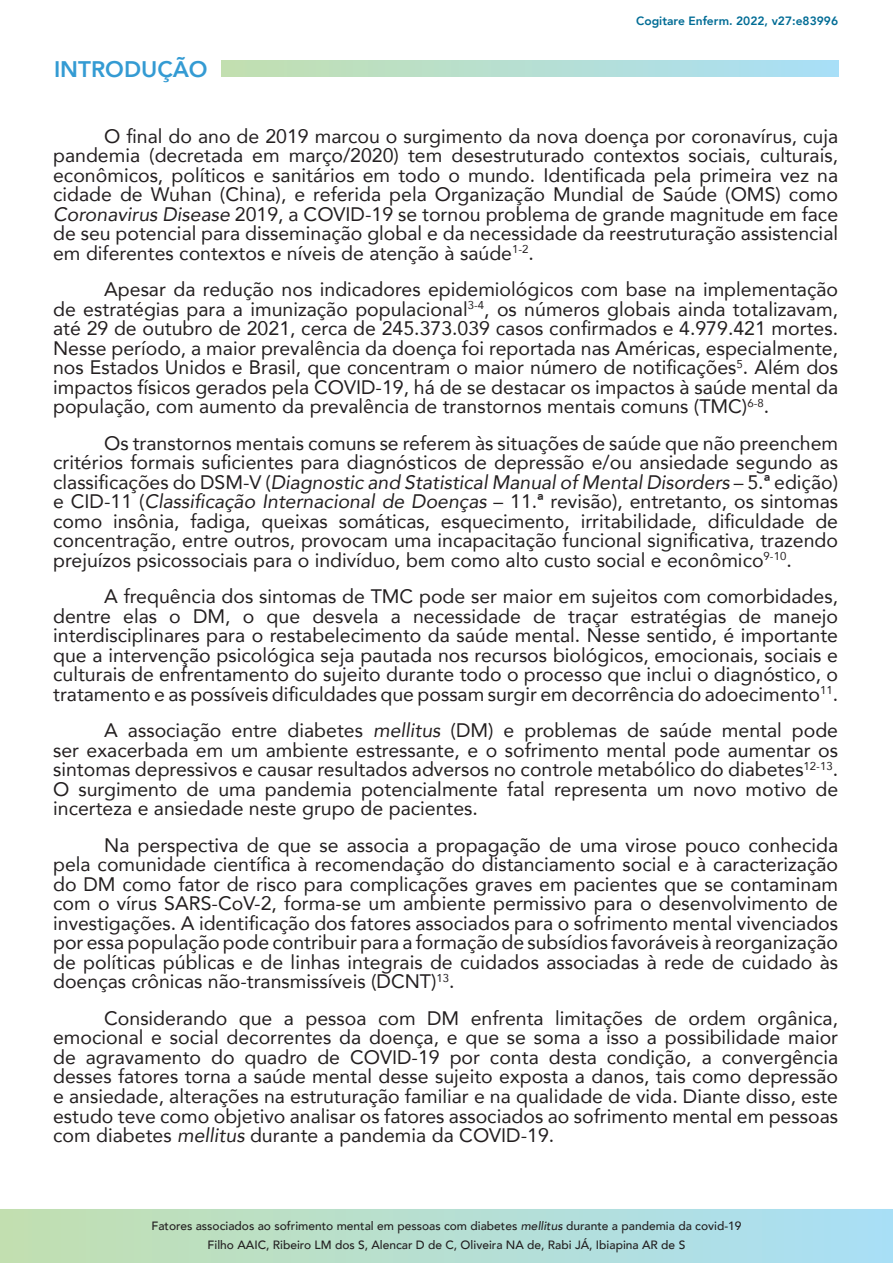
<style>
.page{position:relative;width:893px;height:1263px;background:#fff}
.page>*{position:absolute;margin:0;border:0;box-sizing:border-box;transform-origin:0 0}
.t1{font:800 22.5px "Avenir";color:#349bd3}
.TEXTO{font:19.5px/19.5px "Avenir";color:#231f20;text-align:justify}
.t2{font:500 12px/18.6px "Avenir";color:#231f20;text-align:center}
.t3{font:800 12px "Avenir";color:#006c95}
.s1{font-style:italic}
</style>
<div class="page">
<svg style="left:0;top:1209px;width:893px;height:54px;background:#b6dfd2"></svg>
<div style="left:221px;top:60px;width:618px;height:17px;background:linear-gradient(to right,#c3dfaf,#a9dff7)"></div>
<p class="t1" style="left:54px;top:48px;width:155px">INTRODUÇÃO</p>
<p class="t3" style="left:636px;top:10px;width:203px">Cogitare Enferm. 2022, v27:e83996</p>
<p class="TEXTO" style="left:53px;top:126px;width:786px;text-indent:51px">O final do ano de 2019 marcou o surgimento da nova doença por coronavírus, cuja pandemia (decretada em março/2020) tem desestruturado contextos sociais, culturais, econômicos, políticos e sanitários em todo o mundo. Identificada pela primeira vez na cidade de Wuhan (China), e referida pela Organização Mundial de Saúde (OMS) como <span class="s1">Coronavirus Disease</span> 2019, a COVID-19 se tornou problema de grande magnitude em face de seu potencial para disseminação global e da necessidade da reestruturação assistencial em diferentes contextos e níveis de atenção à saúde<sup>1-2</sup>.</p>
<p class="TEXTO" style="left:53px;top:279px;width:786px;text-indent:51px">Apesar da redução nos indicadores epidemiológicos com base na implementação de estratégias para a imunização populacional<sup>3-4</sup>, os números globais ainda totalizavam, até 29 de outubro de 2021, cerca de 245.373.039 casos confirmados e 4.979.421 mortes.<br>Nesse período, a maior prevalência da doença foi reportada nas Américas, especialmente, nos Estados Unidos e Brasil, que concentram o maior número de notificações<sup>5</sup>. Além dos impactos físicos gerados pela COVID-19, há de se destacar os impactos à saúde mental da população, com aumento da prevalência de transtornos mentais comuns (TMC)<sup>6-8</sup>.</p>
<p class="TEXTO" style="left:53px;top:433px;width:786px;text-indent:51px">Os transtornos mentais comuns se referem às situações de saúde que não preenchem critérios formais suficientes para diagnósticos de depressão e/ou ansiedade segundo as classificações do DSM-V (<span class="s1">Diagnostic and Statistical Manual of Mental Disorders</span> – 5.ª edição) e CID-11 (<span class="s1">Classificação Internacional de Doenças</span> – 11.ª revisão), entretanto, os sintomas como insônia, fadiga, queixas somáticas, esquecimento, irritabilidade, dificuldade de concentração, entre outros, provocam uma incapacitação funcional significativa, trazendo prejuízos psicossociais para o indivíduo, bem como alto custo social e econômico<sup>9-10</sup>.</p>
<p class="TEXTO" style="left:53px;top:586px;width:786px;text-indent:51px">A frequência dos sintomas de TMC pode ser maior em sujeitos com comorbidades, dentre elas o DM, o que desvela a necessidade de traçar estratégias de manejo interdisciplinares para o restabelecimento da saúde mental. Nesse sentido, é importante que a intervenção psicológica seja pautada nos recursos biológicos, emocionais, sociais e culturais de enfrentamento do sujeito durante todo o processo que inclui o diagnóstico, o tratamento e as possíveis dificuldades que possam surgir em decorrência do adoecimento<sup>11</sup>.</p>
<p class="TEXTO" style="left:53px;top:720px;width:786px;text-indent:51px">A associação entre diabetes <span class="s1">mellitus</span> (DM) e problemas de saúde mental pode ser exacerbada em um ambiente estressante, e o sofrimento mental pode aumentar os sintomas depressivos e causar resultados adversos no controle metabólico do diabetes<sup>12-13</sup>.<br>O surgimento de uma pandemia potencialmente fatal representa um novo motivo de incerteza e ansiedade neste grupo de pacientes.</p>
<p class="TEXTO" style="left:53px;top:835px;width:786px;text-indent:51px">Na perspectiva de que se associa a propagação de uma virose pouco conhecida pela comunidade científica à recomendação do distanciamento social e à caracterização do DM como fator de risco para complicações graves em pacientes que se contaminam com o vírus SARS-CoV-2, forma-se um ambiente permissivo para o desenvolvimento de investigações. A identificação dos fatores associados para o sofrimento mental vivenciados por essa população pode contribuir para a formação de subsídios favoráveis à reorganização de políticas públicas e de linhas integrais de cuidados associadas à rede de cuidado às doenças crônicas não-transmissíveis (DCNT)<sup>13</sup>.</p>
<p class="TEXTO" style="left:53px;top:1008px;width:786px;text-indent:51px">Considerando que a pessoa com DM enfrenta limitações de ordem orgânica, emocional e social decorrentes da doença, e que se soma a isso a possibilidade maior de agravamento do quadro de COVID-19 por conta desta condição, a convergência desses fatores torna a saúde mental desse sujeito exposta a danos, tais como depressão e ansiedade, alterações na estruturação familiar e na qualidade de vida. Diante disso, este estudo teve como objetivo analisar os fatores associados ao sofrimento mental em pessoas com diabetes <span class="s1">mellitus</span> durante a pandemia da COVID-19.</p>
<p class="t2" style="left:151px;top:1216px;width:591px">Fatores associados ao sofrimento mental em pessoas com diabetes <span class="s1">mellitus</span> durante a pandemia da covid-19<br>Filho AAIC, Ribeiro LM dos S, Alencar D de C, Oliveira NA de, Rabi JÁ, Ibiapina AR de S</p>
</div>
